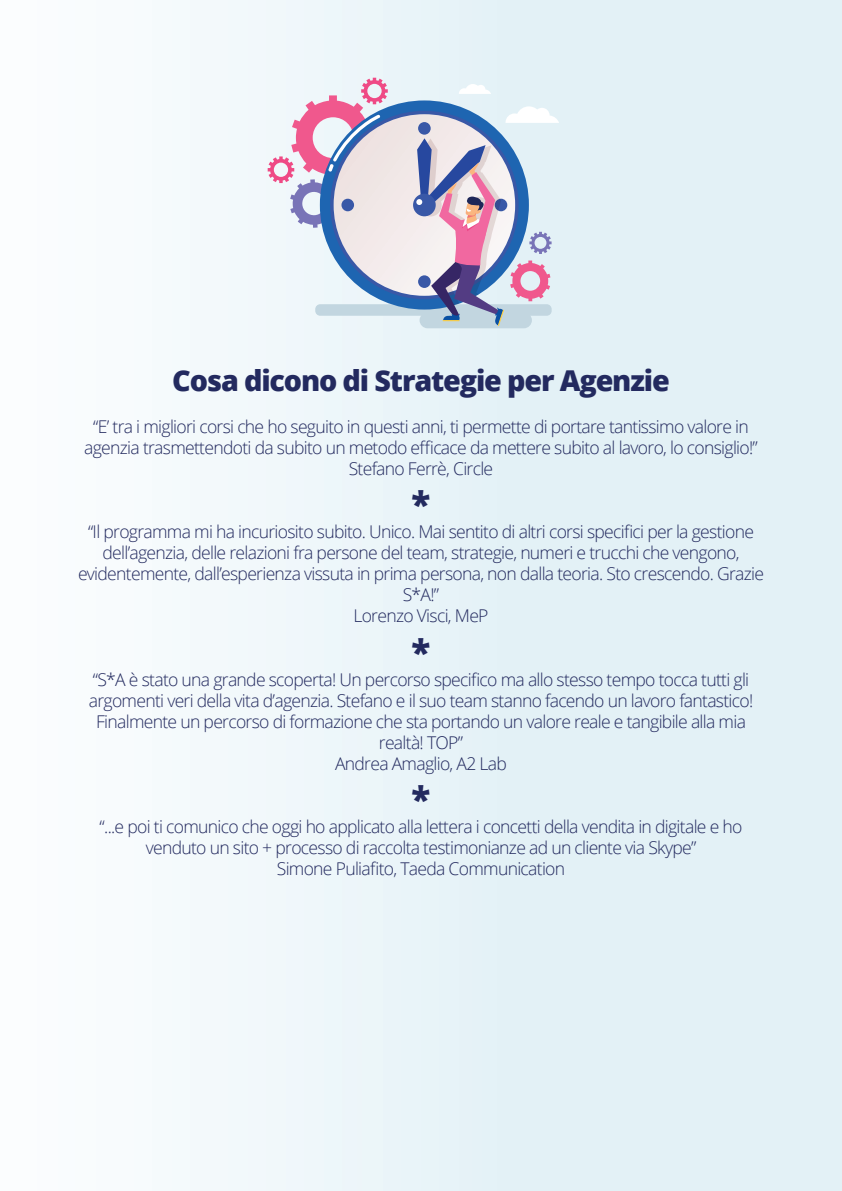
<style>
.page{position:relative;width:842px;height:1191px;background:#fff}
.page>*{position:absolute;margin:0;border:0;box-sizing:border-box;transform-origin:0 0}
.t1{font:800 35.2px "Open Sans";color:#232a5f}
.t2{font:800 28.8px "Open Sans";letter-spacing:-.04em;color:#232a5f}
.t3{font:300 17.6px/21px "Open Sans";letter-spacing:-.04em;color:#232a5f;text-align:center}
</style>
<div class="page">
<div style="left:0;top:0;width:842px;height:1191px;background:linear-gradient(to right,#fafcfe,#ddeef4)"></div>
<div style="left:315px;top:304px;width:237px;height:12px;background:#c2d6e0;border-radius:5px"></div>
<div style="left:420px;top:312px;width:112px;height:16px;background:#c2d6e0;border-radius:8px"></div>
<svg style="left:529px;top:232px;width:23px;height:22px"></svg>
<svg style="left:510px;top:260px;width:40px;height:41px;background:#e9a6c2"></svg>
<svg style="left:505px;top:106px;width:54px;height:17px"></svg>
<svg style="left:459px;top:84px;width:32px;height:10px"></svg>
<div style="left:320px;top:100px;width:209px;height:209px;background:#1e65b1;border-radius:105px"></div>
<div style="left:330px;top:111px;width:189px;height:188px;background:#3958a7;border-radius:50%"></div>
<div style="left:334px;top:114px;width:181px;height:182px;background:#f3e9e9;border-radius:91px"></div>
<svg style="left:268px;top:78px;width:120px;height:150px"></svg>
<div style="left:418px;top:122px;width:13px;height:13px;background:#3958a7;border-radius:50%"></div>
<div style="left:495px;top:199px;width:12px;height:12px;background:#3958a7;border-radius:50%"></div>
<div style="left:341px;top:199px;width:13px;height:12px;background:#3958a7;border-radius:50%"></div>
<div style="left:413px;top:194px;width:23px;height:22px;background:#3958a7;border-radius:50%"></div>
<svg style="left:416px;top:138px;width:88px;height:188px"></svg>
<p class="t2" style="left:172px;top:358px;width:499px">Cosa dicono di Strategie per Agenzie</p>
<p class="t3" style="left:84px;top:415px;width:675px">“E’ tra i migliori corsi che ho seguito in questi anni, ti permette di portare tantissimo valore in agenzia trasmettendoti da subito un metodo efficace da mettere subito al lavoro, lo consiglio!”</p>
<p class="t3" style="left:349px;top:457px;width:146px">Stefano Ferrè, Circle</p>
<p class="t1" style="left:412px;top:477px;width:20px">*</p>
<p class="t3" style="left:78px;top:521px;width:687px">“Il programma mi ha incuriosito subito. Unico. Mai sentito di altri corsi specifici per la gestione dell’agenzia, delle relazioni fra persone del team, strategie, numeri e trucchi che vengono, evidentemente, dall’esperienza vissuta in prima persona, non dalla teoria. Sto crescendo. Grazie S*A!”</p>
<p class="t3" style="left:353px;top:605px;width:137px">Lorenzo Visci, MeP</p>
<p class="t1" style="left:412px;top:625px;width:20px">*</p>
<p class="t3" style="left:89px;top:668px;width:666px">“S*A è stato una grande scoperta! Un percorso specifico ma allo stesso tempo tocca tutti gli argomenti veri della vita d’agenzia. Stefano e il suo team stanno facendo un lavoro fantastico!<br>Finalmente un percorso di formazione che sta portando un valore reale e tangibile alla mia realtà! TOP”</p>
<p class="t3" style="left:335px;top:752px;width:173px">Andrea Amaglio, A2 Lab</p>
<p class="t1" style="left:412px;top:772px;width:20px">*</p>
<p class="t3" style="left:100px;top:816px;width:644px">“...e poi ti comunico che oggi ho applicato alla lettera i concetti della vendita in digitale e ho venduto un sito + processo di raccolta testimonianze ad un cliente via Skype”</p>
<p class="t3" style="left:277px;top:858px;width:290px">Simone Puliafito, Taeda Communication</p>
</div>
